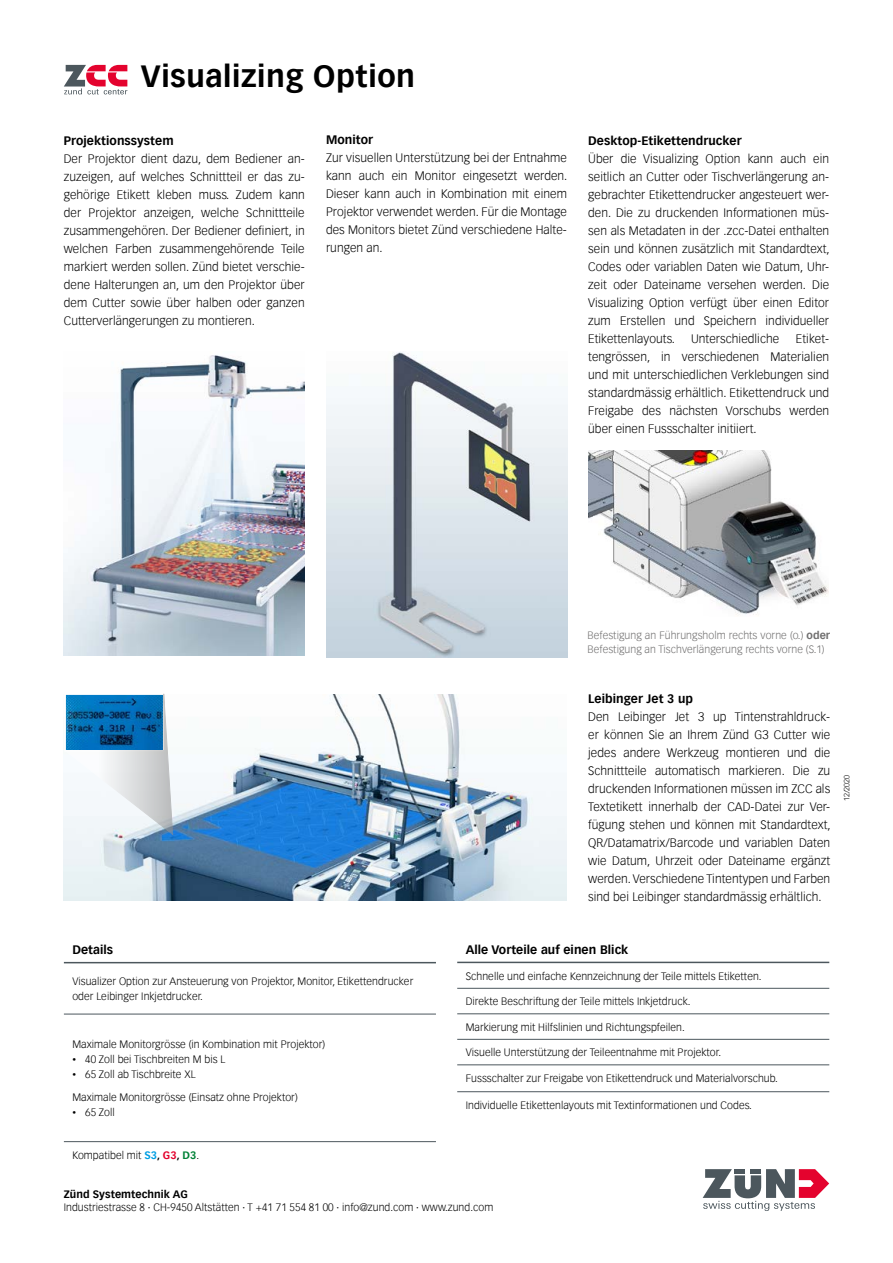
<style>
.page{position:relative;width:893px;height:1263px;background:#fff}
.page>*{position:absolute;margin:0;border:0;box-sizing:border-box;transform-origin:0 0}
.t1{font:700 30px "Vectora Com";letter-spacing:.02em;color:#000}
.t2{font:300 12px/18px "Vectora Com";letter-spacing:.005em;color:#000;text-align:justify}
.t3{font:700 12px "Vectora Com";letter-spacing:.005em;color:#000}
.t4{font:300 10.5px/15px "Vectora Com";letter-spacing:.005em;color:#000}
.t5{font:300 10.5px/13.5px "Vectora Com";letter-spacing:.005em;color:#706f6f}
.t6{font:700 10.5px "Vectora Com";letter-spacing:.005em;color:#000}
.t7{font:300 7.5px "Vectora Com";letter-spacing:.005em;color:#000}
.s1{font-weight:700}
.s2{font-family:"Arial Unicode MS";font-weight:400}
.s3{font-weight:700;color:#009fe3}
.s4{font-weight:700;color:#e4032e}
.s5{font-weight:700;color:#008237}
</style>
<div class="page">
<svg style="left:703px;top:1169px;width:126px;height:42px"></svg>
<img style="left:64px;top:355px;width:241px;height:301px">
<img style="left:326px;top:352px;width:241px;height:306px">
<img style="left:588px;top:451px;width:240px;height:164px">
<svg style="left:64px;top:65px;width:63px;height:29px"></svg>
<img style="left:64px;top:694px;width:503px;height:207px">
<svg style="left:64px;top:693px;width:109px;height:143px"></svg>
<hr style="left:64px;top:962px;width:372px;height:1px;background:#4c575d">
<hr style="left:64px;top:1014px;width:372px;height:1px;background:#4c575d">
<hr style="left:64px;top:1141px;width:372px;height:1px;background:#4c575d">
<hr style="left:457px;top:962px;width:372px;height:1px;background:#4c575d">
<hr style="left:457px;top:988px;width:372px;height:1px;background:#4c575d">
<hr style="left:457px;top:1013px;width:372px;height:1px;background:#4c575d">
<hr style="left:457px;top:1039px;width:372px;height:1px;background:#4c575d">
<hr style="left:457px;top:1064px;width:372px;height:1px;background:#4c575d">
<hr style="left:457px;top:1091px;width:372px;height:1px;background:#4c575d">
<h1 class="t1" style="left:141px;top:58px;width:276px">Visualizing Option</h1>
<p class="t3" style="left:64px;top:133px;width:111px">Projektionssystem</p>
<p class="t2" style="left:64px;top:150px;width:242px">Der Projektor dient dazu, dem Bediener an&shy;zuzeigen, auf welches Schnittteil er das zu&shy;gehörige Etikett kleben muss. Zudem kann der Projektor anzeigen, welche Schnittteile zusammengehören. Der Bediener definiert, in welchen Farben zusammengehörende Teile markiert werden sollen. Zünd bietet verschie&shy;dene Halterungen an, um den Projektor über dem Cutter sowie über halben oder ganzen Cutterverlängerungen zu montieren.</p>
<p class="t3" style="left:326px;top:133px;width:49px">Monitor</p>
<p class="t2" style="left:326px;top:149px;width:243px">Zur visuellen Unterstützung bei der Entnahme kann auch ein Monitor eingesetzt werden.<br>Dieser kann auch in Kombination mit einem Projektor verwendet werden. Für die Montage des Monitors bietet Zünd verschiedene Halte&shy;rungen an.</p>
<p class="t3" style="left:588px;top:133px;width:155px">Desktop-Etikettendrucker</p>
<p class="t2" style="left:588px;top:150px;width:243px">Über die Visualizing Option kann auch ein seitlich an Cutter oder Tischverlängerung an&shy;gebrachter Etikettendrucker angesteuert wer&shy;den. Die zu druckenden Informationen müs&shy;sen als Metadaten in der .zcc-Datei enthalten sein und können zusätzlich mit Standardtext, Codes oder variablen Daten wie Datum, Uhr&shy;zeit oder Dateiname versehen werden. Die Visualizing Option verfügt über einen Editor zum Erstellen und Speichern individueller Etikettenlayouts.</p>
<p class="t2" style="left:588px;top:330px;width:242px;text-indent:208px">Etiket&shy;tengrössen, in verschiedenen Materialien und mit unterschiedlichen Verklebungen sind standardmässig erhältlich. Etikettendruck und Freigabe des nächsten Vorschubs werden über einen Fussschalter initiiert.</p>
<p class="t2" style="left:691px;top:330px;width:90px">Unterschiedliche</p>
<p class="t5" style="left:588px;top:629px;width:244px">Befestigung an Führungsholm rechts vorne (o.) <span class="s1">oder<br></span>Befestigung an Tischverlängerung rechts vorne (S.1)</p>
<p class="t3" style="left:588px;top:691px;width:106px">Leibinger Jet 3 up</p>
<p class="t2" style="left:588px;top:708px;width:244px">Den Leibinger Jet 3 up Tintenstrahldruck&shy;er können Sie an Ihrem Zünd G3 Cutter wie jedes andere Werkzeug montieren und die Schnittteile automatisch markieren. Die zu druckenden Informationen müssen im ZCC als Textetikett innerhalb der CAD-Datei zur Ver&shy;fügung stehen und können mit Standardtext, QR/Datamatrix/Barcode und variablen Daten wie Datum, Uhrzeit oder Dateiname ergänzt werden. Verschiedene Tintentypen und Farben sind bei Leibinger standardmässig erhältlich.</p>
<p class="t7" style="left:842px;top:801px;width:28px;rotate:-90deg">12/2020</p>
<p class="t3" style="left:72px;top:942px;width:42px">Details</p>
<p class="t4" style="left:72px;top:974px;width:342px">Visualizer Option zur Ansteuerung von Projektor, Monitor, Etikettendrucker oder Leibinger Inkjetdrucker.</p>
<p class="t4" style="left:72px;top:1036px;width:254px">Maximale Monitorgrösse (in Kombination mit Projektor)</p>
<p class="t4" style="left:72px;top:1051px;width:154px"><span class="s2">•</span> 40 Zoll bei Tischbreiten M bis L</p>
<p class="t4" style="left:72px;top:1066px;width:125px"><span class="s2">•</span> 65 Zoll ab Tischbreite XL</p>
<p class="t4" style="left:72px;top:1090px;width:227px">Maximale Monitorgrösse (Einsatz ohne Projektor)</p>
<p class="t4" style="left:72px;top:1105px;width:44px"><span class="s2">•</span> 65 Zoll</p>
<p class="t4" style="left:72px;top:1147px;width:128px">Kompatibel mit <span class="s3">S3</span><span class="s1">,</span> <span class="s4">G3</span><span class="s1">,</span> <span class="s5">D3</span>.</p>
<p class="t3" style="left:466px;top:942px;width:164px">Alle Vorteile auf einen Blick</p>
<p class="t4" style="left:466px;top:968px;width:297px">Schnelle und einfache Kennzeichnung der Teile mittels Etiketten.</p>
<p class="t4" style="left:466px;top:994px;width:226px">Direkte Beschriftung der Teile mittels Inkjetdruck.</p>
<p class="t4" style="left:466px;top:1019px;width:221px">Markierung mit Hilfslinien und Richtungspfeilen.</p>
<p class="t4" style="left:466px;top:1045px;width:257px">Visuelle Unterstützung der Teileentnahme mit Projektor.</p>
<p class="t4" style="left:466px;top:1071px;width:314px">Fussschalter zur Freigabe von Etikettendruck und Materialvorschub.</p>
<p class="t4" style="left:466px;top:1098px;width:288px">Individuelle Etikettenlayouts mit Textinformationen und Codes.</p>
<p class="t6" style="left:64px;top:1187px;width:126px">Zünd Systemtechnik AG</p>
<p class="t4" style="left:64px;top:1200px;width:431px">Industriestrasse 8 ∙ CH-9450 Altstätten ∙ T +41 71 554 81 00 ∙ info@zund.com ∙ www.zund.com</p>
</div>
